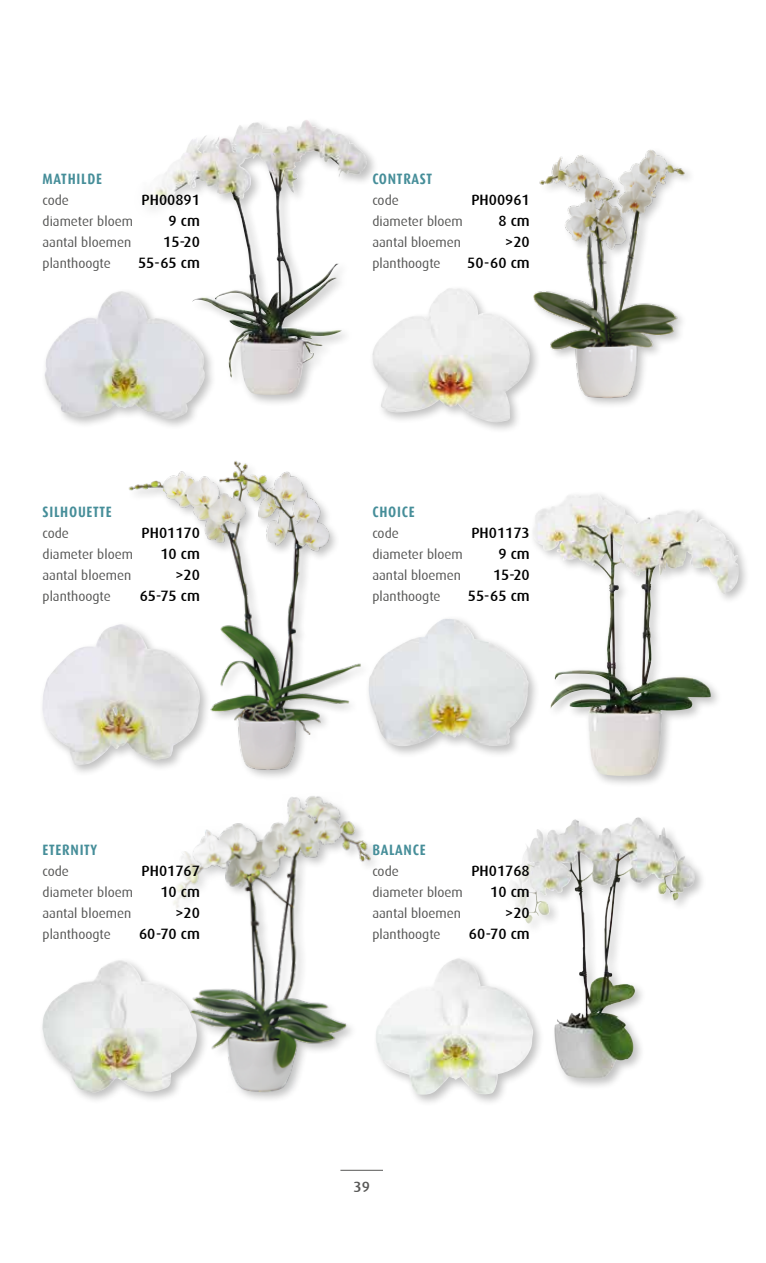
<style>
.page{position:relative;width:766px;height:1263px;background:#fff}
.page>*{position:absolute;margin:0;border:0;box-sizing:border-box;transform-origin:0 0}
.t1{font:500 15px "Dax";color:#000}
.t2{font:700 15px "Dax Condensed";letter-spacing:.05em;color:#468e99}
.t3{font:500 15px "Dax";color:#575756}
.t4{font:13.5px "Dax";color:#575756}
</style>
<div class="page">
<hr style="left:340px;top:1170px;width:43px;height:1px;background:#575756">
<div style="left:133px;top:116px;width:245px;height:291px;background:#000;opacity:.25"></div>
<img style="left:136px;top:121px;width:166px;height:89px">
<div style="left:41px;top:288px;width:176px;height:143px;background:#000;opacity:.25"></div>
<img style="left:44px;top:291px;width:161px;height:128px">
<svg style="left:135px;top:128px;width:76px;height:119px"></svg>
<img style="left:539px;top:149px;width:147px;height:251px">
<div style="left:369px;top:284px;width:172px;height:151px;background:#000;opacity:.25"></div>
<img style="left:372px;top:287px;width:157px;height:135px">
<img style="left:128px;top:461px;width:233px;height:312px">
<div style="left:39px;top:621px;width:173px;height:156px;background:#000;opacity:.25"></div>
<img style="left:42px;top:624px;width:159px;height:141px">
<div style="left:528px;top:489px;width:222px;height:299px;background:#000;opacity:.25"></div>
<img style="left:532px;top:493px;width:78px;height:180px">
<div style="left:365px;top:615px;width:175px;height:143px;background:#000;opacity:.25"></div>
<img style="left:368px;top:619px;width:160px;height:127px">
<img style="left:209px;top:796px;width:166px;height:302px">
<div style="left:39px;top:956px;width:170px;height:149px;background:#000;opacity:.25"></div>
<img style="left:42px;top:960px;width:155px;height:133px">
<div style="left:505px;top:814px;width:201px;height:277px;background:#000;opacity:.25"></div>
<img style="left:565px;top:817px;width:71px;height:107px">
<div style="left:372px;top:955px;width:173px;height:152px;background:#000;opacity:.25"></div>
<img style="left:375px;top:958px;width:158px;height:137px">
<svg style="left:504px;top:814px;width:61px;height:142px"></svg>
<svg style="left:173px;top:810px;width:51px;height:146px"></svg>
<p class="t2" style="left:43px;top:171px;width:61px">MATHILDE</p>
<p class="t4" style="left:43px;top:193px;width:28px">code</p>
<p class="t1" style="left:141px;top:191px;width:60px">PH00891</p>
<p class="t4" style="left:43px;top:214px;width:92px">diameter bloem</p>
<p class="t1" style="left:168px;top:212px;width:33px">9 cm</p>
<p class="t4" style="left:43px;top:235px;width:90px">aantal bloemen</p>
<p class="t1" style="left:163px;top:233px;width:38px">15-20</p>
<p class="t4" style="left:43px;top:256px;width:70px">planthoogte</p>
<p class="t1" style="left:138px;top:254px;width:63px">55-65 cm</p>
<p class="t2" style="left:43px;top:504px;width:71px">SILHOUETTE</p>
<p class="t4" style="left:43px;top:526px;width:28px">code</p>
<p class="t1" style="left:141px;top:525px;width:60px">PH01170</p>
<p class="t4" style="left:43px;top:547px;width:92px">diameter bloem</p>
<p class="t1" style="left:160px;top:546px;width:41px">10 cm</p>
<p class="t4" style="left:43px;top:568px;width:90px">aantal bloemen</p>
<p class="t1" style="left:175px;top:567px;width:26px">&gt;20</p>
<p class="t4" style="left:43px;top:589px;width:70px">planthoogte</p>
<p class="t1" style="left:140px;top:588px;width:62px">65-75 cm</p>
<p class="t2" style="left:43px;top:841px;width:56px">ETERNITY</p>
<p class="t4" style="left:43px;top:863px;width:28px">code</p>
<p class="t1" style="left:141px;top:862px;width:60px">PH01767</p>
<p class="t4" style="left:43px;top:884px;width:92px">diameter bloem</p>
<p class="t1" style="left:160px;top:883px;width:41px">10 cm</p>
<p class="t4" style="left:43px;top:905px;width:90px">aantal bloemen</p>
<p class="t1" style="left:175px;top:904px;width:26px">&gt;20</p>
<p class="t4" style="left:43px;top:926px;width:70px">planthoogte</p>
<p class="t1" style="left:139px;top:925px;width:62px">60-70 cm</p>
<p class="t2" style="left:372px;top:171px;width:61px">CONTRAST</p>
<p class="t4" style="left:372px;top:193px;width:28px">code</p>
<p class="t1" style="left:471px;top:191px;width:60px">PH00961</p>
<p class="t4" style="left:372px;top:214px;width:92px">diameter bloem</p>
<p class="t1" style="left:498px;top:212px;width:33px">8 cm</p>
<p class="t4" style="left:372px;top:235px;width:90px">aantal bloemen</p>
<p class="t1" style="left:505px;top:233px;width:26px">&gt;20</p>
<p class="t4" style="left:372px;top:256px;width:70px">planthoogte</p>
<p class="t1" style="left:467px;top:254px;width:64px">50-60 cm</p>
<p class="t2" style="left:372px;top:504px;width:44px">CHOICE</p>
<p class="t4" style="left:372px;top:526px;width:28px">code</p>
<p class="t1" style="left:471px;top:525px;width:60px">PH01173</p>
<p class="t4" style="left:372px;top:547px;width:92px">diameter bloem</p>
<p class="t1" style="left:498px;top:546px;width:33px">9 cm</p>
<p class="t4" style="left:372px;top:568px;width:90px">aantal bloemen</p>
<p class="t1" style="left:493px;top:567px;width:38px">15-20</p>
<p class="t4" style="left:372px;top:589px;width:70px">planthoogte</p>
<p class="t1" style="left:468px;top:588px;width:63px">55-65 cm</p>
<p class="t2" style="left:372px;top:841px;width:55px">BALANCE</p>
<p class="t4" style="left:372px;top:863px;width:28px">code</p>
<p class="t1" style="left:471px;top:862px;width:60px">PH01768</p>
<p class="t4" style="left:372px;top:884px;width:92px">diameter bloem</p>
<p class="t1" style="left:490px;top:883px;width:41px">10 cm</p>
<p class="t4" style="left:372px;top:905px;width:90px">aantal bloemen</p>
<p class="t1" style="left:505px;top:904px;width:26px">&gt;20</p>
<p class="t4" style="left:372px;top:926px;width:70px">planthoogte</p>
<p class="t1" style="left:468px;top:925px;width:62px">60-70 cm</p>
<p class="t3" style="left:353px;top:1178px;width:18px">39</p>
</div>
